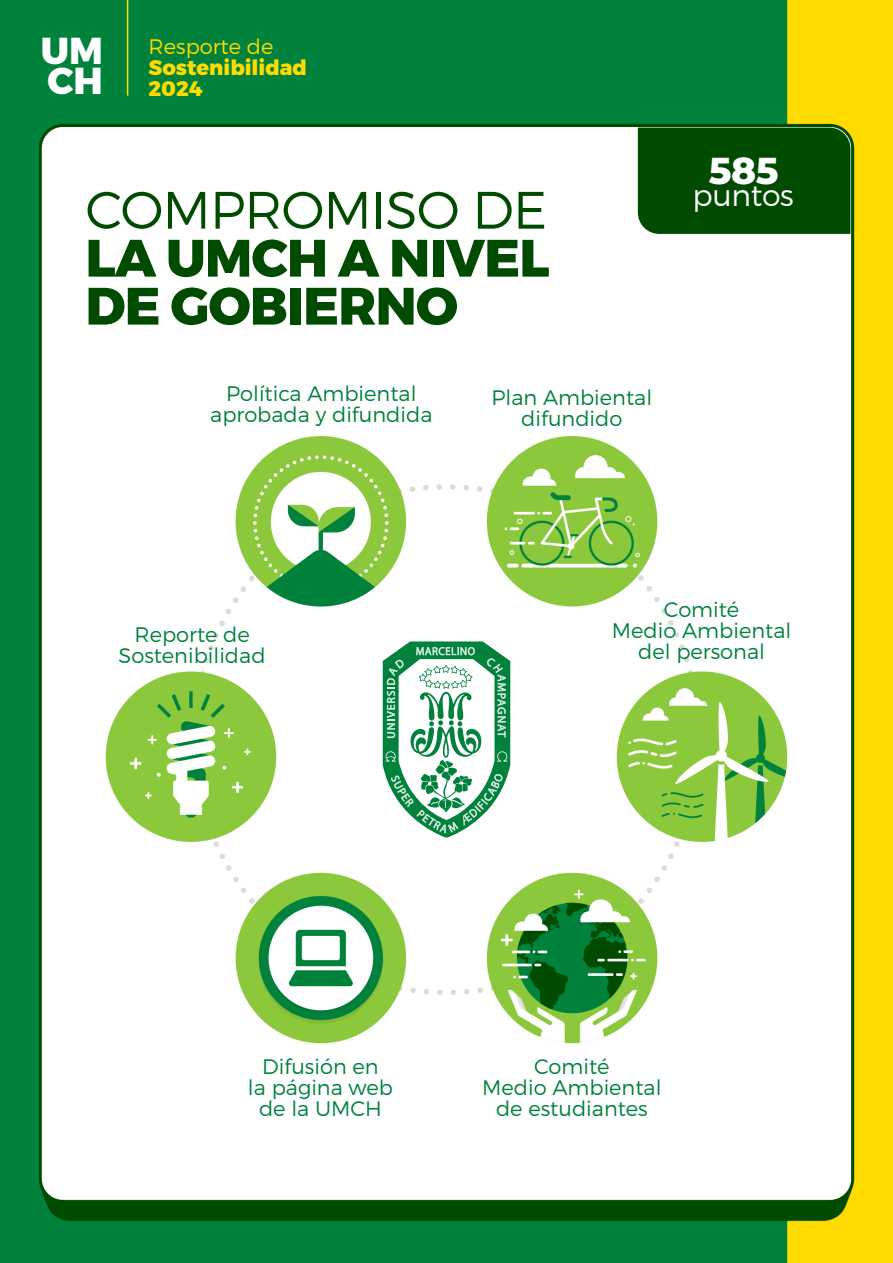
<style>
.page{position:relative;width:893px;height:1263px;background:#fff}
.page>*{position:absolute;margin:0;border:0;box-sizing:border-box;transform-origin:0 0}
.t1{font:800 52.5px/48px "Montserrat";letter-spacing:-.015em;color:#004b00}
.t2{font:300 52.5px "Montserrat";letter-spacing:-.015em;color:#004b00}
.t3{font:800 37.5px/30px "Montserrat";letter-spacing:-.005em;color:#fff}
.t4{font:300 30px "Montserrat";letter-spacing:-.01em;color:#fff}
.t5{font:300 21px/21px "Montserrat";color:#00823c;text-align:center}
.t6{font:800 21px/21px "Montserrat";color:#ffdb00}
.t7{font:300 21px "Montserrat";color:#ffdb00}
</style>
<div class="page">
<img style="left:0;top:0;width:893px;height:1263px">
<div style="left:638px;top:128px;width:212px;height:106px;background:#004b00"></div>
<svg style="left:383px;top:641px;width:127px;height:197px"></svg>
<hr style="left:127px;top:0;width:1px;height:96px;background:#ffdb00">
<h2 class="t3" style="left:41px;top:37px;width:64px">UM<br>CH</h2>
<p class="t7" style="left:149px;top:33px;width:126px">Resporte de</p>
<p class="t6" style="left:149px;top:57px;width:160px">Sostenibilidad<br>2024</p>
<h1 class="t2" style="left:85px;top:178px;width:463px">COMPROMISO DE</h1>
<h1 class="t1" style="left:85px;top:235px;width:465px">LA UMCH A NIVEL<br>DE GOBIERNO</h1>
<p class="t5" style="left:210px;top:382px;width:224px">Política Ambiental aprobada y difundida</p>
<p class="t5" style="left:492px;top:386px;width:162px">Plan Ambiental difundido</p>
<h2 class="t3" style="left:709px;top:154px;width:71px">585</h2>
<h3 class="t4" style="left:692px;top:177px;width:103px">puntos</h3>
<p class="t5" style="left:119px;top:624px;width:148px">Reporte de<br>Sostenibilidad</p>
<p class="t5" style="left:612px;top:599px;width:181px">Comité<br>Medio Ambiental del personal</p>
<p class="t5" style="left:248px;top:1056px;width:146px">Difusión en<br>la página web de la UMCH</p>
<p class="t5" style="left:482px;top:1056px;width:181px">Comité<br>Medio Ambiental de estudiantes</p>
</div>
